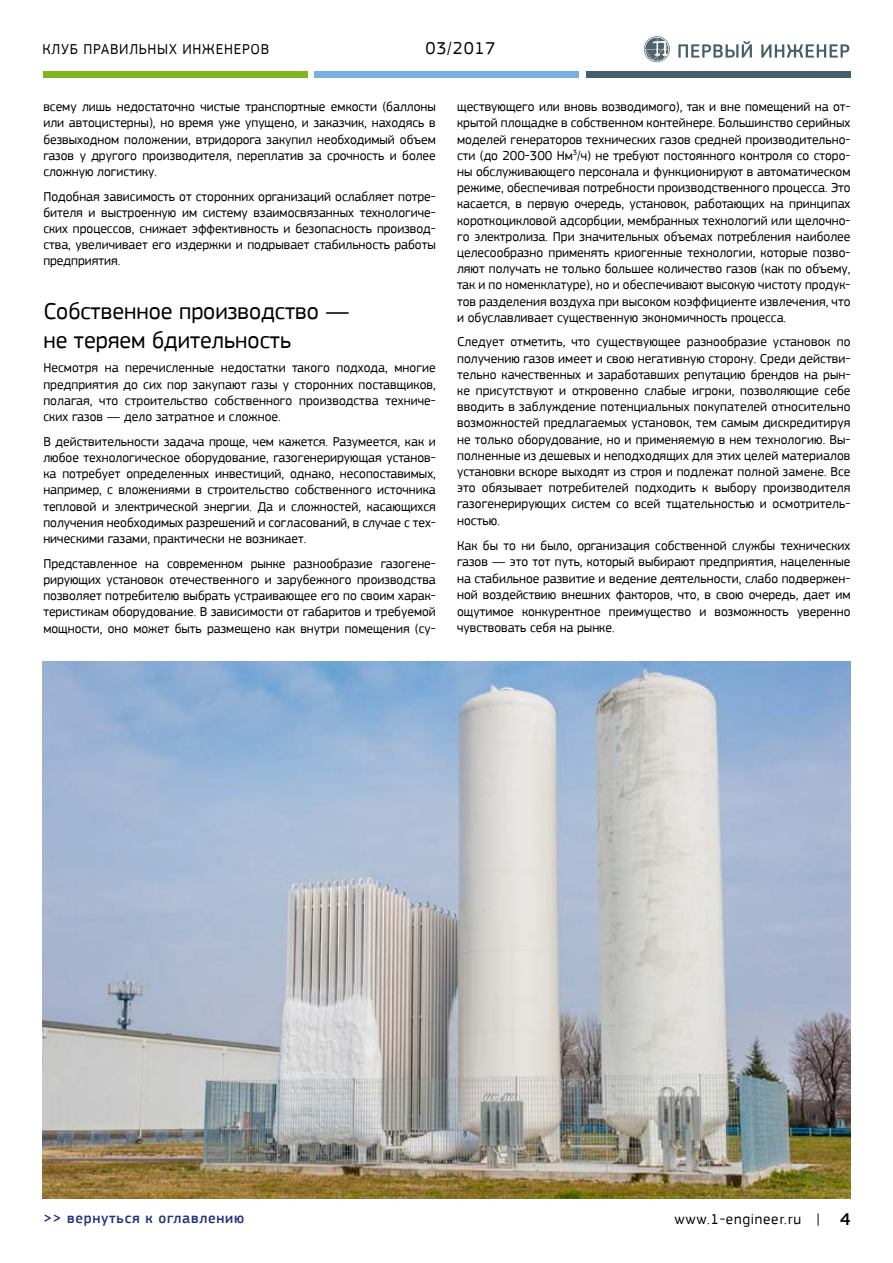
<style>
.page{position:relative;width:893px;height:1263px;background:#fff}
.page>*{position:absolute;margin:0;border:0;box-sizing:border-box;transform-origin:0 0}
.t1{font:24px/28.8px "PF Square Sans Pro";color:#000}
.t2{font:18px "PF Square Sans Pro";letter-spacing:.05em;color:#000}
.t3{font:500 18px "PF Square Sans Pro";color:#000}
.t4{font:15px "PF Square Sans Pro";letter-spacing:.05em;color:#000}
.t5{font:500 15px "PF Square Sans Pro";letter-spacing:.05em;color:#243282}
.t6{font:13.5px/16.2px "PF Square Sans Pro";color:#000;text-align:justify}
</style>
<div class="page">
<div style="left:43px;top:71px;width:265px;height:6px;background:#80b620"></div>
<div style="left:315px;top:71px;width:264px;height:6px;background:#79b0e0"></div>
<div style="left:586px;top:71px;width:264px;height:6px;background:#445f6b"></div>
<svg style="left:678px;top:41px;width:74px;height:17px"></svg>
<svg style="left:761px;top:44px;width:88px;height:14px"></svg>
<svg style="left:644px;top:36px;width:26px;height:26px"></svg>
<svg style="left:644px;top:37px;width:25px;height:25px"></svg>
<img style="left:43px;top:661px;width:807px;height:538px">
<p class="t4" style="left:43px;top:40px;width:228px">КЛУБ ПРАВИЛЬНЫХ ИНЖЕНЕРОВ</p>
<h2 class="t2" style="left:425px;top:37px;width:72px">03/2017</h2>
<p class="t6" style="left:43px;top:99px;width:394px">всему лишь недостаточно чистые транспортные емкости (баллоны или автоцистерны), но время уже упущено, и заказчик, находясь в безвыходном положении, втридорога закупил необходимый объем газов у другого производителя, переплатив за срочность и более сложную логистику.</p>
<p class="t6" style="left:43px;top:188px;width:394px">Подобная зависимость от сторонних организаций ослабляет потре&shy;бителя и выстроенную им систему взаимосвязанных технологиче&shy;ских процессов, снижает эффективность и безопасность производ&shy;ства, увеличивает его издержки и подрывает стабильность работы предприятия.</p>
<h1 class="t1" style="left:43px;top:297px;width:307px">Собственное производство — не теряем бдительность</h1>
<p class="t6" style="left:43px;top:360px;width:394px">Несмотря на перечисленные недостатки такого подхода, многие предприятия до сих пор закупают газы у сторонних поставщиков, полагая, что строительство собственного производства техниче&shy;ских газов — дело затратное и сложное.</p>
<p class="t6" style="left:43px;top:433px;width:394px">В действительности задача проще, чем кажется. Разумеется, как и любое технологическое оборудование, газогенерирующая установ&shy;ка потребует определенных инвестиций, однако, несопоставимых, например, с вложениями в строительство собственного источника тепловой и электрической энергии. Да и сложностей, касающихся получения необходимых разрешений и согласований, в случае с тех&shy;ническими газами, практически не возникает.</p>
<p class="t6" style="left:43px;top:555px;width:394px">Представленное на современном рынке разнообразие газогене&shy;рирующих установок отечественного и зарубежного производства позволяет потребителю выбрать устраивающее его по своим харак&shy;теристикам оборудование. В зависимости от габаритов и требуемой мощности, оно может быть размещено как внутри помещения (су-</p>
<p class="t6" style="left:457px;top:99px;width:395px">ществующего или вновь возводимого), так и вне помещений на от&shy;крытой площадке в собственном контейнере. Большинство серийных моделей генераторов технических газов средней производительно&shy;сти (до 200-300 Нм<sup>3</sup>/ч) не требуют постоянного контроля со сторо&shy;ны обслуживающего персонала и функционируют в автоматическом режиме, обеспечивая потребности производственного процесса. Это касается, в первую очередь, установок, работающих на принципах короткоцикловой адсорбции, мембранных технологий или щелочно&shy;го электролиза. При значительных объемах потребления наиболее целесообразно применять криогенные технологии, которые позво&shy;ляют получать не только большее количество газов (как по объему, так и по номенклатуре), но и обеспечивают высокую чистоту продук&shy;тов разделения воздуха при высоком коэффициенте извлечения, что и обуславливает существенную экономичность процесса.</p>
<p class="t6" style="left:457px;top:334px;width:395px">Следует отметить, что существующее разнообразие установок по получению газов имеет и свою негативную сторону. Среди действи&shy;тельно качественных и заработавших репутацию брендов на рын&shy;ке присутствуют и откровенно слабые игроки, позволяющие себе вводить в заблуждение потенциальных покупателей относительно возможностей предлагаемых установок, тем самым дискредитируя не только оборудование, но и применяемую в нем технологию. Вы&shy;полненные из дешевых и неподходящих для этих целей материалов установки вскоре выходят из строя и подлежат полной замене. Все это обязывает потребителей подходить к выбору производителя газогенерирующих систем со всей тщательностью и осмотритель&shy;ностью.</p>
<p class="t6" style="left:457px;top:537px;width:395px">Как бы то ни было, организация собственной службы технических газов — это тот путь, который выбирают предприятия, нацеленные на стабильное развитие и ведение деятельности, слабо подвержен&shy;ной воздействию внешних факторов, что, в свою очередь, дает им ощутимое конкурентное преимущество и возможность уверенно чувствовать себя на рынке.</p>
<p class="t4" style="left:674px;top:1210px;width:147px">www.1-engineer.ru |</p>
<p class="t5" style="left:43px;top:1209px;width:202px">&gt;&gt; вернуться к оглавлению</p>
<h2 class="t3" style="left:840px;top:1208px;width:12px">4</h2>
</div>
